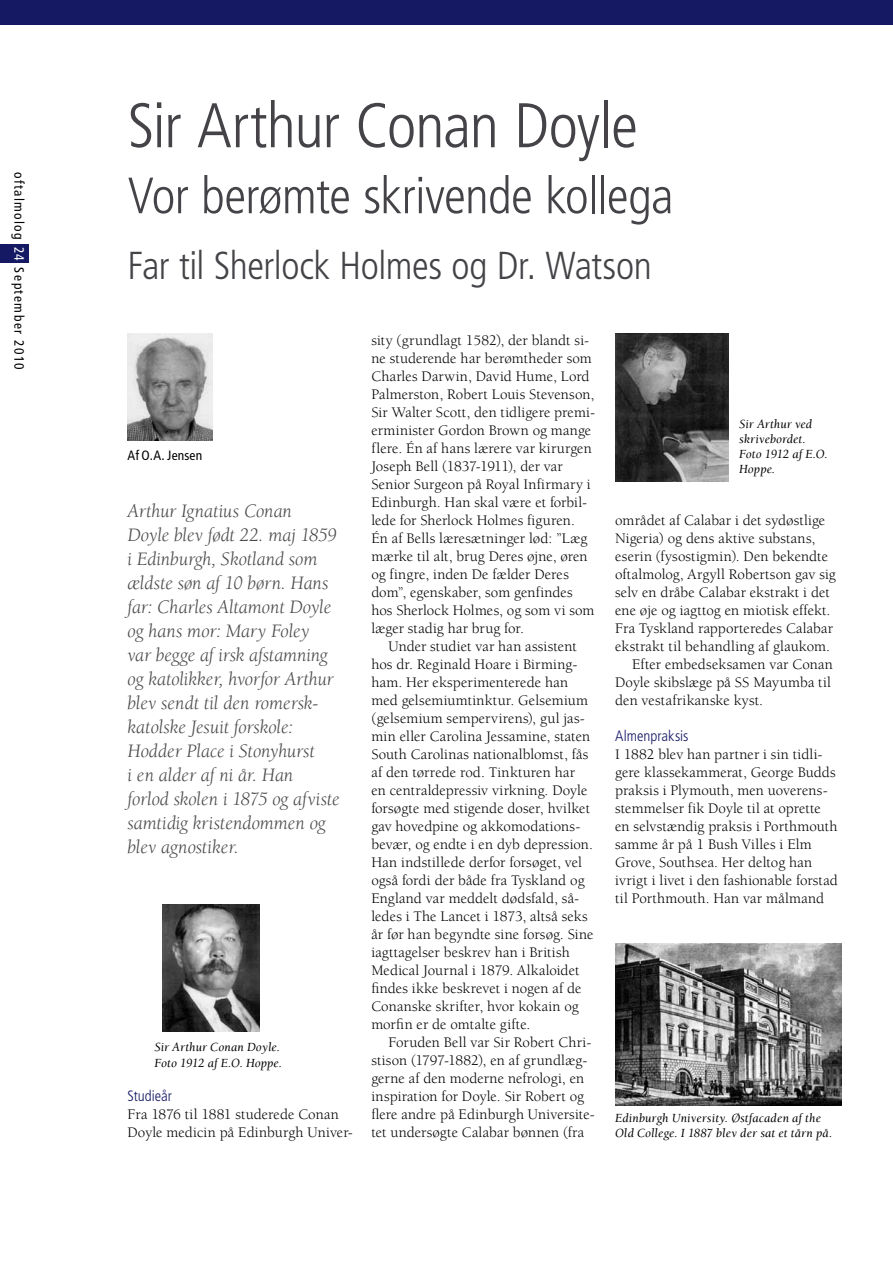
<style>
.page{position:relative;width:893px;height:1263px;background:#fff}
.page>*{position:absolute;margin:0;border:0;box-sizing:border-box;transform-origin:0 0}
.t1{font:300 condensed 63px "Frutiger";letter-spacing:-.02em;color:#454347}
.t2{font:300 condensed 51px "Frutiger";letter-spacing:-.015em;color:#454347}
.t3{font:300 condensed 39px "Frutiger";letter-spacing:-.01em;color:#454347}
.t4{font:italic 19.5px/24px "Berkeley";letter-spacing:-.005em;color:#4b4b4c}
.t5{font:15px/18px "Berkeley";letter-spacing:.005em;color:#000}
.t6{font:300 condensed 15px "Frutiger";color:#151964}
.t7{font:condensed 13.5px "Frutiger";letter-spacing:.1em;color:#000}
.t8{font:condensed 13.5px "Frutiger";letter-spacing:.01em;color:#000}
.t9{font:italic 12.75px/15.3px "Berkeley";letter-spacing:.005em;color:#000}
.s1{color:#fff}
</style>
<div class="page">
<div style="left:0;top:244px;width:29px;height:19px;background:#151964"></div>
<div style="left:0;top:0;width:893px;height:25px;background:#151964"></div>
<img style="left:615px;top:943px;width:227px;height:163px">
<img style="left:128px;top:334px;width:85px;height:106px">
<img style="left:163px;top:905px;width:97px;height:126px">
<img style="left:615px;top:334px;width:114px;height:148px">
<p class="t7" style="left:27px;top:172px;width:199px;rotate:90deg">oftalmolog <span class="s1">24</span> September 2010</p>
<h1 class="t1" style="left:128px;top:90px;width:512px">Sir Arthur Conan Doyle</h1>
<h2 class="t2" style="left:128px;top:167px;width:547px">Vor berømte skrivende kollega</h2>
<h3 class="t3" style="left:128px;top:244px;width:526px">Far til Sherlock Holmes og Dr. Watson</h3>
<p class="t8" style="left:128px;top:447px;width:76px">Af O.A. Jensen</p>
<p class="t4" style="left:128px;top:499px;width:214px">Arthur Ignatius Conan<br>Doyle blev født 22. maj 1859 i Edinburgh, Skotland som ældste søn af 10 børn. Hans far: Charles Altamont Doyle og hans mor: Mary Foley<br>var begge af irsk afstamning og katolikker, hvorfor Arthur blev sendt til den romersk&shy;katolske Jesuit forskole:<br>Hodder Place i Stonyhurst<br>i en alder af ni år. Han<br>forlod skolen i 1875 og afviste samtidig kristendommen og blev agnostiker.</p>
<p class="t9" style="left:154px;top:1040px;width:129px">Sir Arthur Conan Doyle.<br>Foto 1912 af E.O. Hoppe.</p>
<p class="t6" style="left:128px;top:1087px;width:46px">Studieår</p>
<p class="t5" style="left:128px;top:1106px;width:227px">Fra 1876 til 1881 studerede Conan<br>Doyle medicin på Edinburgh Univer-</p>
<p class="t5" style="left:371px;top:332px;width:225px">sity (grundlagt 1582), der blandt si&shy;ne studerende har berømtheder som Charles Darwin, David Hume, Lord Palmerston, Robert Louis Stevenson, Sir Walter Scott, den tidligere premi&shy;erminister Gordon Brown og mange flere. Én af hans lærere var kirurgen Joseph Bell (1837-1911), der var Senior Surgeon på Royal Infirmary i Edinburgh. Han skal være et forbil&shy;lede for Sherlock Holmes figuren.<br>Én af Bells læresætninger lød: ”Læg mærke til alt, brug Deres øjne, øren og fingre, inden De fælder Deres dom”, egenskaber, som genfindes hos Sherlock Holmes, og som vi som læger stadig har brug for.</p>
<p class="t5" style="left:371px;top:638px;width:224px;text-indent:17px">Under studiet var han assistent hos dr. Reginald Hoare i Birming&shy;ham. Her eksperimenterede han med gelsemiumtinktur. Gelsemium (gelsemium sempervirens), gul jas&shy;min eller Carolina Jessamine, staten South Carolinas nationalblomst, fås af den tørrede rod. Tinkturen har<br>en centraldepressiv virkning. Doyle forsøgte med stigende doser, hvilket gav hovedpine og akkomodations&shy;bevær, og endte i en dyb depression.<br>Han indstillede derfor forsøget, vel også fordi der både fra Tyskland og England var meddelt dødsfald, så&shy;ledes i The Lancet i 1873, altså seks år før han begyndte sine forsøg. Sine iagttagelser beskrev han i British Medical Journal i 1879. Alkaloidet findes ikke beskrevet i nogen af de Conanske skrifter, hvor kokain og morfin er de omtalte gifte.</p>
<p class="t5" style="left:371px;top:1034px;width:225px;text-indent:17px">Foruden Bell var Sir Robert Chri&shy;stison (1797-1882), en af grundlæg&shy;gerne af den moderne nefrologi, en inspiration for Doyle. Sir Robert og flere andre på Edinburgh Universite&shy;tet undersøgte Calabar bønnen (fra</p>
<p class="t9" style="left:739px;top:416px;width:90px">Sir Arthur ved skrivebordet.<br>Foto 1912 af E.O.<br>Hoppe.</p>
<p class="t5" style="left:615px;top:512px;width:212px">området af Calabar i det sydøstlige</p>
<p class="t5" style="left:615px;top:530px;width:202px">Nigeria) og dens aktive substans,</p>
<p class="t5" style="left:615px;top:548px;width:214px">eserin (fysostigmin). Den bekendte</p>
<p class="t5" style="left:615px;top:566px;width:222px">oftalmolog, Argyll Robertson gav sig</p>
<p class="t5" style="left:615px;top:584px;width:216px">selv en dråbe Calabar ekstrakt i det</p>
<p class="t5" style="left:615px;top:602px;width:217px">ene øje og iagttog en miotisk effekt.</p>
<p class="t5" style="left:615px;top:620px;width:219px">Fra Tyskland rapporteredes Calabar</p>
<p class="t5" style="left:615px;top:638px;width:216px">ekstrakt til behandling af glaukom.</p>
<p class="t5" style="left:632px;top:656px;width:202px">Efter embedseksamen var Conan</p>
<p class="t5" style="left:615px;top:674px;width:217px">Doyle skibslæge på SS Mayumba til</p>
<p class="t5" style="left:615px;top:692px;width:149px">den vestafrikanske kyst.</p>
<p class="t6" style="left:615px;top:727px;width:75px">Almenpraksis</p>
<p class="t5" style="left:615px;top:746px;width:224px">I 1882 blev han partner i sin tidli&shy;gere klassekammerat, George Budds praksis i Plymouth, men uoverens&shy;stemmelser fik Doyle til at oprette en selvstændig praksis i Porthmouth samme år på 1 Bush Villes i Elm Grove, Southsea. Her deltog han ivrigt i livet i den fashionable forstad til Porthmouth. Han var målmand</p>
<p class="t9" style="left:615px;top:1111px;width:218px">Edinburgh University. Østfacaden af the<br>Old College. I 1887 blev der sat et tårn på.</p>
</div>
